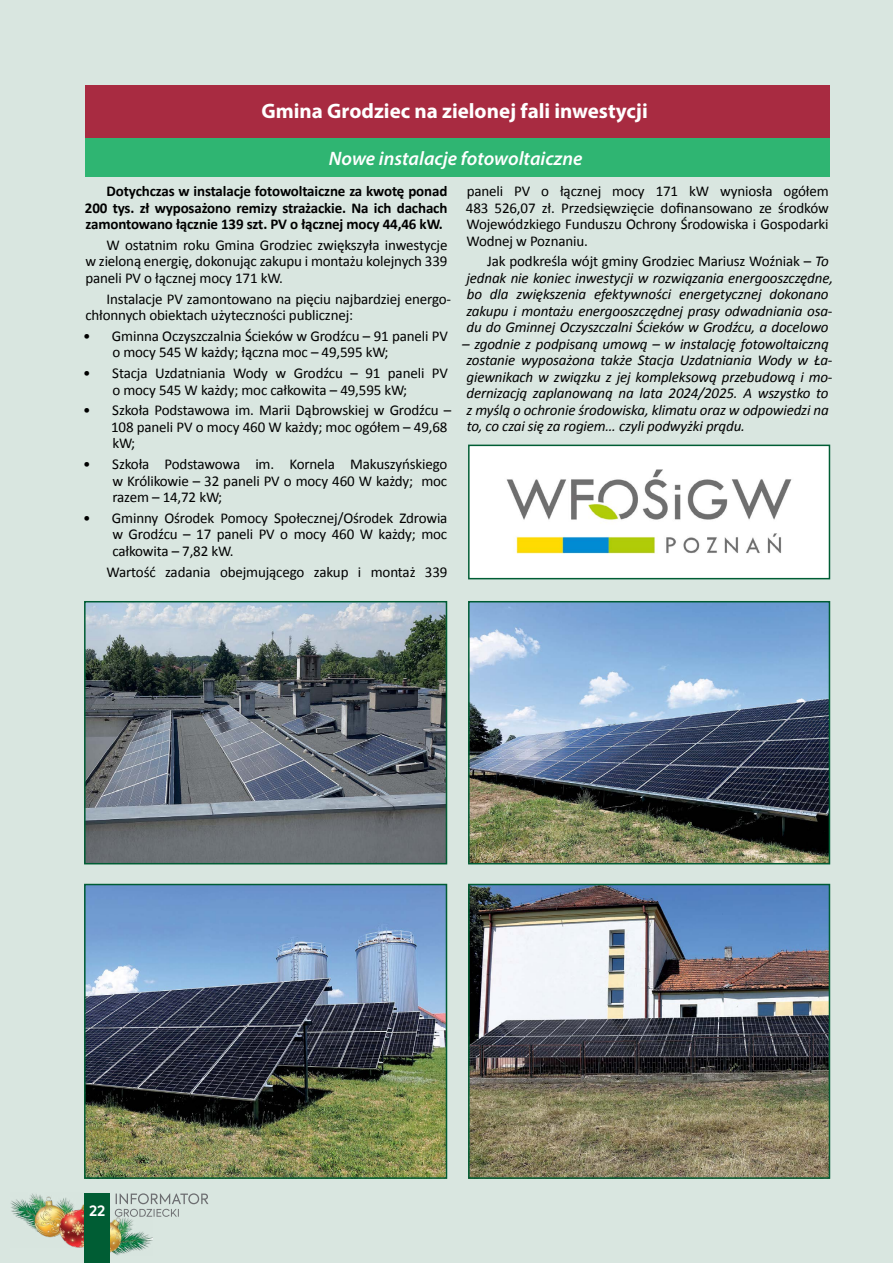
<style>
.page{position:relative;width:893px;height:1263px;background:#d9e6e0}
.page>*{position:absolute;margin:0;border:0;box-sizing:border-box;transform-origin:0 0}
.t1{font:700 21px "Myriad Pro";color:#fff}
.t2{font:italic 600 19.5px "Myriad Pro";color:#fff}
.t3{font:15px/16.5px "Calibri";letter-spacing:-.01em;color:#000;text-align:justify}
.t4{font:italic 15px/16.5px "Calibri";letter-spacing:-.01em;color:#000}
.t5{font:700 15px/16.5px "Calibri";letter-spacing:-.01em;color:#000;text-align:justify}
.t6{font:600 14.25px "Axiforma";color:#fff}
.s1{font-style:normal}
</style>
<div class="page">
<div style="left:85px;top:86px;width:744px;height:53px;background:#a82b41"></div>
<img style="left:11px;top:1193px;width:74px;height:55px">
<img style="left:110px;top:1212px;width:42px;height:43px">
<div style="left:85px;top:1193px;width:25px;height:70px;background:#005d34"></div>
<img style="left:471px;top:604px;width:356px;height:257px">
<div style="left:468px;top:601px;width:362px;height:263px;border:2px solid #005d34"></div>
<img style="left:87px;top:604px;width:357px;height:257px">
<div style="left:84px;top:601px;width:363px;height:263px;border:2px solid #005d34"></div>
<img style="left:471px;top:887px;width:356px;height:289px">
<div style="left:468px;top:884px;width:362px;height:295px;border:2px solid #005d34"></div>
<img style="left:87px;top:887px;width:357px;height:289px">
<div style="left:84px;top:884px;width:363px;height:295px;border:2px solid #005d34"></div>
<img style="left:471px;top:448px;width:356px;height:128px">
<div style="left:468px;top:445px;width:362px;height:134px;border:2px solid #005d34"></div>
<svg style="left:115px;top:1193px;width:93px;height:24px"></svg>
<div style="left:85px;top:139px;width:745px;height:38px;background:#2fb572"></div>
<h1 class="t1" style="left:261px;top:97px;width:388px">Gmina Grodziec na zielonej fali inwestycji</h1>
<h2 class="t2" style="left:329px;top:146px;width:255px">Nowe instalacje fotowoltaiczne</h2>
<p class="t5" style="left:85px;top:182px;width:364px;text-indent:22px">Dotychczas w instalacje fotowoltaiczne za kwotę ponad 200 tys. zł wyposażono remizy strażackie. Na ich dachach zamontowano łącznie 139 szt. PV o łącznej mocy 44,46 kW.</p>
<p class="t3" style="left:85px;top:236px;width:364px;text-indent:21px">W ostatnim roku Gmina Grodziec zwiększyła inwestycje w zieloną energię, dokonując zakupu i montażu kolejnych 339 paneli PV o łącznej mocy 171 kW.</p>
<p class="t3" style="left:85px;top:290px;width:367px;text-indent:21px">Instalacje PV zamontowano na pięciu najbardziej energo&shy;chłonnych obiektach użyteczności publicznej:</p>
<p class="t3" style="left:112px;top:327px;width:337px;text-indent:-29px">• Gminna Oczyszczalnia Ścieków w Grodźcu – 91 paneli PV o mocy 545 W każdy; łączna moc – 49,595 kW;</p>
<p class="t3" style="left:112px;top:364px;width:337px;text-indent:-29px">• Stacja Uzdatniania Wody w Grodźcu – 91 paneli PV o mocy 545 W każdy; moc całkowita – 49,595 kW;</p>
<p class="t3" style="left:111px;top:402px;width:342px;text-align:left;text-indent:-28px">• Szkoła Podstawowa im. Marii Dąbrowskiej w Grodźcu –<br>108 paneli PV o mocy 460 W każdy; moc ogółem – 49,68 kW;</p>
<p class="t3" style="left:112px;top:455px;width:337px;text-indent:-29px">• Szkoła Podstawowa im. Kornela Makuszyńskiego w Królikowie – 32 paneli PV o mocy 460 W każdy; moc razem – 14,72 kW;</p>
<p class="t3" style="left:112px;top:509px;width:337px;text-indent:-29px">• Gminny Ośrodek Pomocy Społecznej/Ośrodek Zdrowia w Grodźcu – 17 paneli PV o mocy 460 W każdy; moc całkowita – 7,82 kW.</p>
<p class="t3" style="left:106px;top:563px;width:343px">Wartość zadania obejmującego zakup i montaż 339</p>
<p class="t3" style="left:466px;top:182px;width:364px">paneli PV o łącznej mocy 171 kW wyniosła ogółem 483 526,07 zł. Przedsięwzięcie dofinansowano ze środków Wojewódzkiego Funduszu Ochrony Środowiska i Gospodarki Wodnej w Poznaniu.</p>
<p class="t4" style="left:466px;top:252px;width:368px;text-indent:21px"><span class="s1">Jak podkreśla wójt gminy Grodziec Mariusz Woźniak –</span> To jednak nie koniec inwestycji w rozwiązania energooszczędne, bo dla zwiększenia efektywności energetycznej dokonano zakupu i montażu energooszczędnej prasy odwadniania osa&shy;du do Gminnej Oczyszczalni Ścieków w Grodźcu, a docelowo</p>
<p class="t4" style="left:462px;top:335px;width:372px">– zgodnie z podpisaną umową – w instalację fotowoltaiczną zostanie wyposażona także Stacja Uzdatniania Wody w Ła&shy;giewnikach w związku z jej kompleksową przebudową i mo&shy;dernizacją zaplanowaną na lata 2024/2025. A wszystko to z myślą o ochronie środowiska, klimatu oraz w odpowiedzi na to, co czai się za rogiem… czyli podwyżki prądu.</p>
<p class="t6" style="left:89px;top:1201px;width:18px">22</p>
</div>
